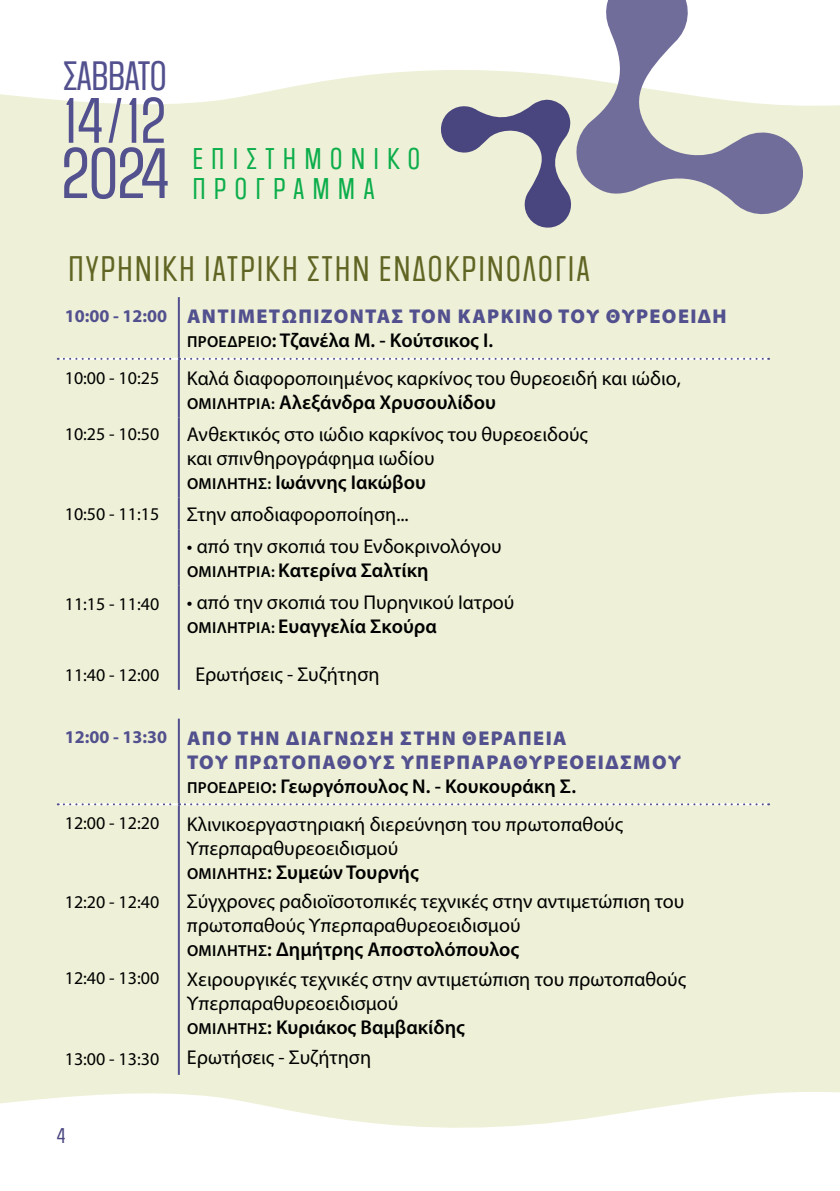
<style>
.page{position:relative;width:840px;height:1191px;background:#fff}
.page>*{position:absolute;margin:0;border:0;box-sizing:border-box;transform-origin:0 0}
.t1{font:60.2px "Social Gothic";color:#53518e}
.t2{font:54px "Social Gothic";color:#52508e}
.t3{font:34.6px "Social Gothic";letter-spacing:-.03em;color:#52508e}
.t4{font:30px "Social Gothic";letter-spacing:.06em;color:#616524}
.t5{font:25.2px/29.6px "Social Gothic";letter-spacing:.32em;color:#0cad4b}
.t6{font:20px/24px "Myriad Pro";color:#000}
.t7{font:900 20px/24px "Myriad Pro";letter-spacing:.07em;color:#52508e}
.t8{font:18px "Myriad Pro";color:#000}
.t9{font:18px "Social Gothic";color:#49467f}
.s1{font-weight:700;font-size:18px}
.s2{font-weight:600;font-size:16px;color:#000}
.s3{font-weight:600;color:#000}
.s4{font-weight:600;font-size:16px}
.s5{font-weight:600}
</style>
<div class="page">
<div style="left:0;top:155px;width:839px;height:877px;background:#eef1d7"></div>
<svg style="left:0;top:70px;width:839px;height:85px;fill:#eef1d7"></svg>
<svg style="left:575px;top:0;width:233px;height:215px"></svg>
<svg style="left:438px;top:99px;width:134px;height:129px"></svg>
<svg style="left:0;top:1027px;width:839px;height:101px;fill:#eef1d7"></svg>
<hr style="left:178px;top:297px;width:2px;height:61px;background:#52508e">
<hr style="left:178px;top:360px;width:2px;height:58px;background:#52508e">
<svg style="left:58px;top:358px;width:710px;height:2px"></svg>
<hr style="left:178px;top:418px;width:2px;height:80px;background:#52508e">
<hr style="left:178px;top:498px;width:2px;height:32px;background:#52508e">
<hr style="left:178px;top:530px;width:2px;height:56px;background:#52508e">
<hr style="left:178px;top:586px;width:2px;height:104px;background:#52508e">
<hr style="left:178px;top:718px;width:2px;height:85px;background:#52508e">
<hr style="left:178px;top:805px;width:2px;height:269px;background:#52508e">
<svg style="left:58px;top:803px;width:710px;height:2px"></svg>
<h3 class="t3" style="left:63px;top:52px;width:105px">ΣΆΒΒΑΤΟ</h3>
<h2 class="t2" style="left:64px;top:85px;width:103px">14 / 12</h2>
<h1 class="t1" style="left:61px;top:133px;width:110px">2024</h1>
<p class="t5" style="left:192px;top:144px;width:229px">ΕΠΙ ΣΤΗΜΟΝΙ ΚΟ<br>ΠΡΟΓΡΑΜΜΑ</p>
<h3 class="t4" style="left:68px;top:249px;width:521px">ΠΥΡΗΝΙΚΉ ΙΑΤΡΙΚΉ ΣΤΗΝ ΕΝΔΟΚΡΙΝΟΛΟΓΊΑ</h3>
<p class="t7" style="left:187px;top:304px;width:541px;text-indent:-122px"><span class="s1">10:00 - 12:00</span> ΑΝΤΙΜΕΤΩΠΊΖΟΝΤΑΣ ΤΟΝ ΚΑΡΚΊΝΟ ΤΟΥ ΘΥΡΕΟΕΙΔΉ<br><span class="s2">ΠΡΟΕΔΡΕΊ Ο</span><span class="s3">: Τζανέλα Μ. - Κούτσικος Ι.</span></p>
<p class="t8" style="left:65px;top:366px;width:96px">10:00 - 10:25</p>
<p class="t6" style="left:187px;top:366px;width:495px">Καλά διαφοροποιημένος καρκίνος του θυρεοειδή και ιώδιο,<br><span class="s4">ΟΜΙΛΉΤΡΙΑ:</span> <span class="s5">Αλεξάνδρα Χρυσουλίδου</span></p>
<p class="t8" style="left:65px;top:422px;width:96px">10:25 - 10:50</p>
<p class="t6" style="left:187px;top:422px;width:402px">Ανθεκτικός στο ιώδιο καρκίνος του θυρεοειδούς και σπινθηρογράφημα ιωδίου<br><span class="s4">ΟΜΙΛΉΤΗΣ:</span> <span class="s5">Ιωάννης Ιακώβου</span></p>
<p class="t8" style="left:65px;top:502px;width:96px">10:50 - 11:15</p>
<p class="t6" style="left:187px;top:502px;width:223px">Στην αποδιαφοροποίηση...</p>
<p class="t6" style="left:187px;top:534px;width:316px">• από την σκοπιά του Ενδοκρινολόγου<br><span class="s4">ΟΜΙΛΉΤΡΙΑ:</span> <span class="s5">Κατερίνα Σαλτίκη</span></p>
<p class="t8" style="left:65px;top:592px;width:96px">11:15 - 11:40</p>
<p class="t6" style="left:187px;top:590px;width:329px">• από την σκοπιά του Πυρηνικού Ιατρού<br><span class="s4">ΟΜΙΛΉΤΡΙΑ:</span> <span class="s5">Ευαγγελία Σκούρα</span></p>
<p class="t6" style="left:195px;top:662px;width:186px">Ερωτήσεις - Συζήτηση</p>
<p class="t8" style="left:65px;top:663px;width:96px">11:40 - 12:00</p>
<p class="t7" style="left:187px;top:725px;width:495px;text-indent:-122px"><span class="s1">12:00 - 13:30</span> ΑΠΌ ΤΗΝ ΔΙΆΓΝΩΣΗ ΣΤΗΝ ΘΕΡΑΠΕΊΑ<br>ΤΟΥ ΠΡΩΤΟΠΑΘΟΎΣ ΥΠΕΡΠΑΡΑΘΥΡΕΟΕΙΔΣΜΟΎ<br><span class="s2">ΠΡΟΕΔΡΕΊ Ο</span><span class="s3">: Γεωργόπουλος Ν. - Κουκουράκη Σ.</span></p>
<p class="t8" style="left:65px;top:812px;width:96px">12:00 - 12:20</p>
<p class="t6" style="left:187px;top:811px;width:437px">Κλινικοεργαστηριακή διερεύνηση του πρωτοπαθούς<br>Υπερπαραθυρεοειδισμού<br><span class="s4">ΟΜΙΛΉΤΗΣ</span><span class="s5">: Συμεών Τουρνής</span></p>
<p class="t6" style="left:187px;top:889px;width:498px">Σύγχρονες ραδιοϊσοτοπικές τεχνικές στην αντιμετώπιση του πρωτοπαθούς Υπερπαραθυρεοειδισμού<br><span class="s4">ΟΜΙΛΉΤΗ Σ</span><span class="s5">: Δημήτρης Αποστολόπουλος</span></p>
<p class="t6" style="left:187px;top:967px;width:500px">Χειρουργικές τεχνικές στην αντιμετώπιση του πρωτοπαθούς<br>Υπερπαραθυρεοειδισμού<br><span class="s4">ΟΜΙΛΉΤΗ Σ</span><span class="s5">: Κυριάκος Βαμβακίδης</span></p>
<p class="t6" style="left:187px;top:1044px;width:186px">Ερωτήσεις - Συζήτηση</p>
<p class="t8" style="left:65px;top:890px;width:96px">12:20 - 12:40</p>
<p class="t8" style="left:65px;top:967px;width:96px">12:40 - 13:00</p>
<p class="t8" style="left:65px;top:1047px;width:96px">13:00 - 13:30</p>
<p class="t9" style="left:57px;top:1123px;width:10px">4</p>
</div>
